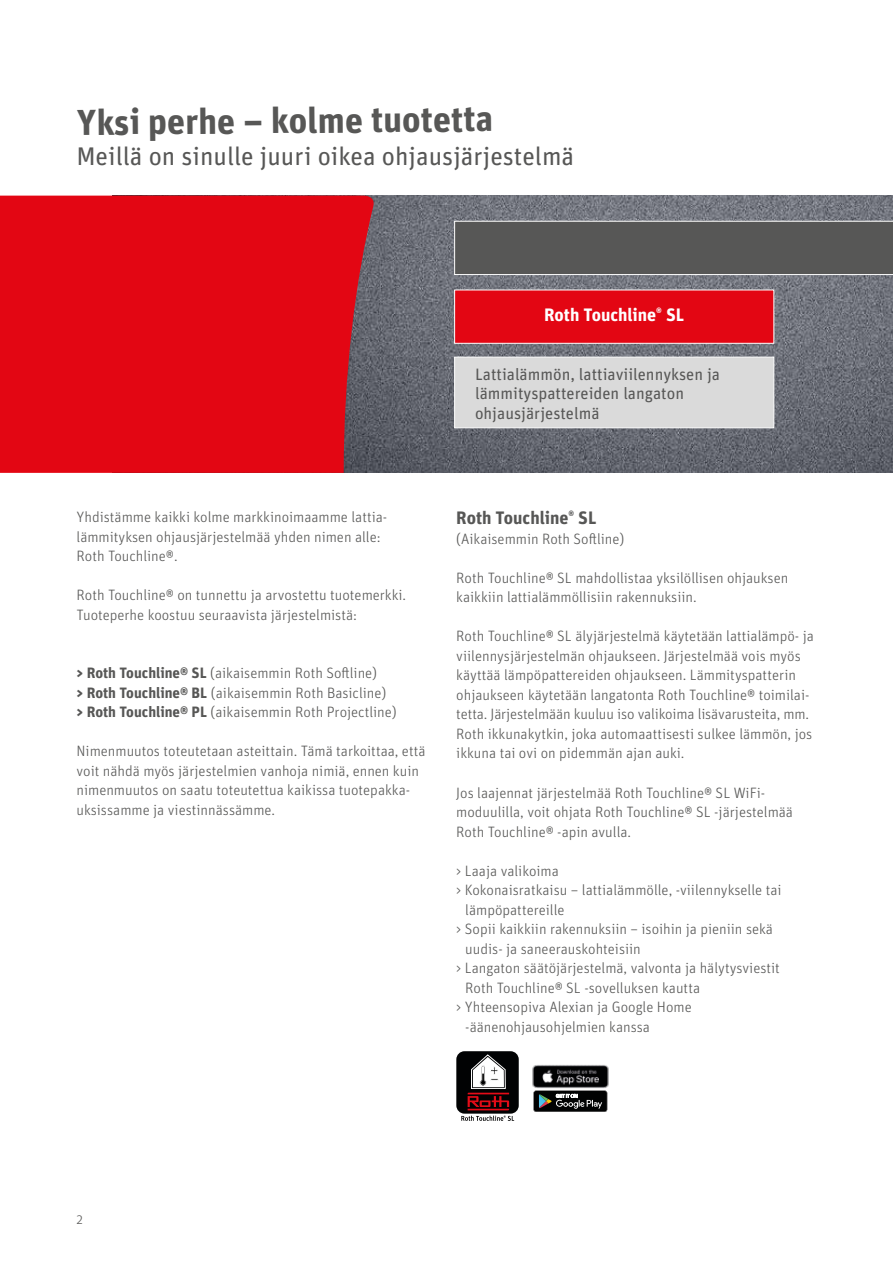
<style>
.page{position:relative;width:893px;height:1263px;background:#fff}
.page>*{position:absolute;margin:0;border:0;box-sizing:border-box;transform-origin:0 0}
.t1{font:700 36px "Unit OT";letter-spacing:-.01em;color:#575756}
.t2{font:25.5px "Unit OT";color:#575756}
.t3{font:700 18px "Unit OT";color:#575756}
.t4{font:700 18px "Unit OT";color:#fff}
.t5{font:16.5px/19.5px "Unit OT";color:#575756}
.t6{font:300 15px/19.5px "Unit OT";color:#575756}
.t7{font:300 13.5px "Unit OT";color:#575756}
.s1{font-weight:700}
</style>
<div class="page">
<img style="left:376px;top:196px;width:517px;height:277px">
<div style="left:454px;top:221px;width:439px;height:54px;background:#575756"></div>
<div style="left:0;top:196px;width:376px;height:277px;background:#e30613"></div>
<div style="left:454px;top:290px;width:320px;height:54px;background:#e30613;border:1px solid #fff"></div>
<div style="left:454px;top:357px;width:320px;height:71px;background:#dadada;border:1px solid #fff"></div>
<div style="left:456px;top:1051px;width:63px;height:63px;background:#010203;border-radius:8px"></div>
<svg style="left:461px;top:1054px;width:53px;height:67px"></svg>
<img style="left:532px;top:1065px;width:77px;height:23px">
<svg style="left:533px;top:1090px;width:74px;height:22px;background:#343635"></svg>
<h1 class="t1" style="left:77px;top:97px;width:418px">Yksi perhe – kolme tuotetta</h1>
<h2 class="t2" style="left:77px;top:140px;width:499px">Meillä on sinulle juuri oikea ohjausjärjestelmä</h2>
<p class="t4" style="left:544px;top:303px;width:142px">Roth Touchline<sup>®</sup> SL</p>
<p class="t5" style="left:475px;top:364px;width:247px">Lattialämmön, lattiaviilennyksen ja lämmityspattereiden langaton ohjausjärjestelmä</p>
<p class="t6" style="left:77px;top:507px;width:312px">Yhdistämme kaikki kolme markkinoimaamme lattia&shy;lämmityksen ohjausjärjestelmää yhden nimen alle:<br>Roth Touchline®.</p>
<p class="t6" style="left:77px;top:585px;width:331px">Roth Touchline® on tunnettu ja arvostettu tuotemerkki.<br>Tuoteperhe koostuu seuraavista järjestelmistä:</p>
<p class="t6" style="left:77px;top:663px;width:322px"><span class="s1">&gt; Roth Touchline® SL</span> (aikaisemmin Roth Softline)<br><span class="s1">&gt; Roth Touchline® BL</span> (aikaisemmin Roth Basicline) <span class="s1">&gt; Roth Touchline® PL</span> (aikaisemmin Roth Projectline)</p>
<p class="t6" style="left:77px;top:741px;width:350px">Nimenmuutos toteutetaan asteittain. Tämä tarkoittaa, että voit nähdä myös järjestelmien vanhoja nimiä, ennen kuin nimenmuutos on saatu toteutettua kaikissa tuotepakka&shy;uksissamme ja viestinnässämme.</p>
<p class="t3" style="left:456px;top:506px;width:142px">Roth Touchline<sup>®</sup> SL</p>
<p class="t6" style="left:456px;top:529px;width:170px">(Aikaisemmin Roth Softline)</p>
<p class="t6" style="left:456px;top:568px;width:333px">Roth Touchline® SL mahdollistaa yksilöllisen ohjauksen kaikkiin lattialämmöllisiin rakennuksiin.</p>
<p class="t6" style="left:456px;top:627px;width:359px">Roth Touchline® SL älyjärjestelmä käytetään lattialämpö- ja viilennysjärjestelmän ohjaukseen. Järjestelmää vois myös käyttää lämpöpattereiden ohjaukseen. Lämmityspatterin ohjaukseen käytetään langatonta Roth Touchline® toimilai&shy;tetta. Järjestelmään kuuluu iso valikoima lisävarusteita, mm.<br>Roth ikkunakytkin, joka automaattisesti sulkee lämmön, jos ikkuna tai ovi on pidemmän ajan auki.</p>
<p class="t6" style="left:456px;top:783px;width:338px">Jos laajennat järjestelmää Roth Touchline® SL WiFi&shy;moduulilla, voit ohjata Roth Touchline® SL -järjestelmää<br>Roth Touchline® -apin avulla.</p>
<p class="t6" style="left:456px;top:861px;width:104px">&gt; Laaja valikoima</p>
<p class="t6" style="left:456px;top:880px;width:327px">&gt; Kokonaisratkaisu – lattialämmölle, -viilennykselle tai</p>
<p class="t6" style="left:465px;top:900px;width:101px">lämpöpattereille</p>
<p class="t6" style="left:456px;top:919px;width:318px">&gt; Sopii kaikkiin rakennuksiin – isoihin ja pieniin sekä</p>
<p class="t6" style="left:465px;top:939px;width:177px">uudis- ja saneerauskohteisiin</p>
<p class="t6" style="left:456px;top:958px;width:325px">&gt; Langaton säätöjärjestelmä, valvonta ja hälytysviestit</p>
<p class="t6" style="left:465px;top:978px;width:236px">Roth Touchline® SL -sovelluksen kautta</p>
<p class="t6" style="left:456px;top:997px;width:237px">&gt; Yhteensopiva Alexian ja Google Home</p>
<p class="t6" style="left:465px;top:1017px;width:186px">-äänenohjausohjelmien kanssa</p>
<p class="t7" style="left:77px;top:1211px;width:8px">2</p>
</div>
